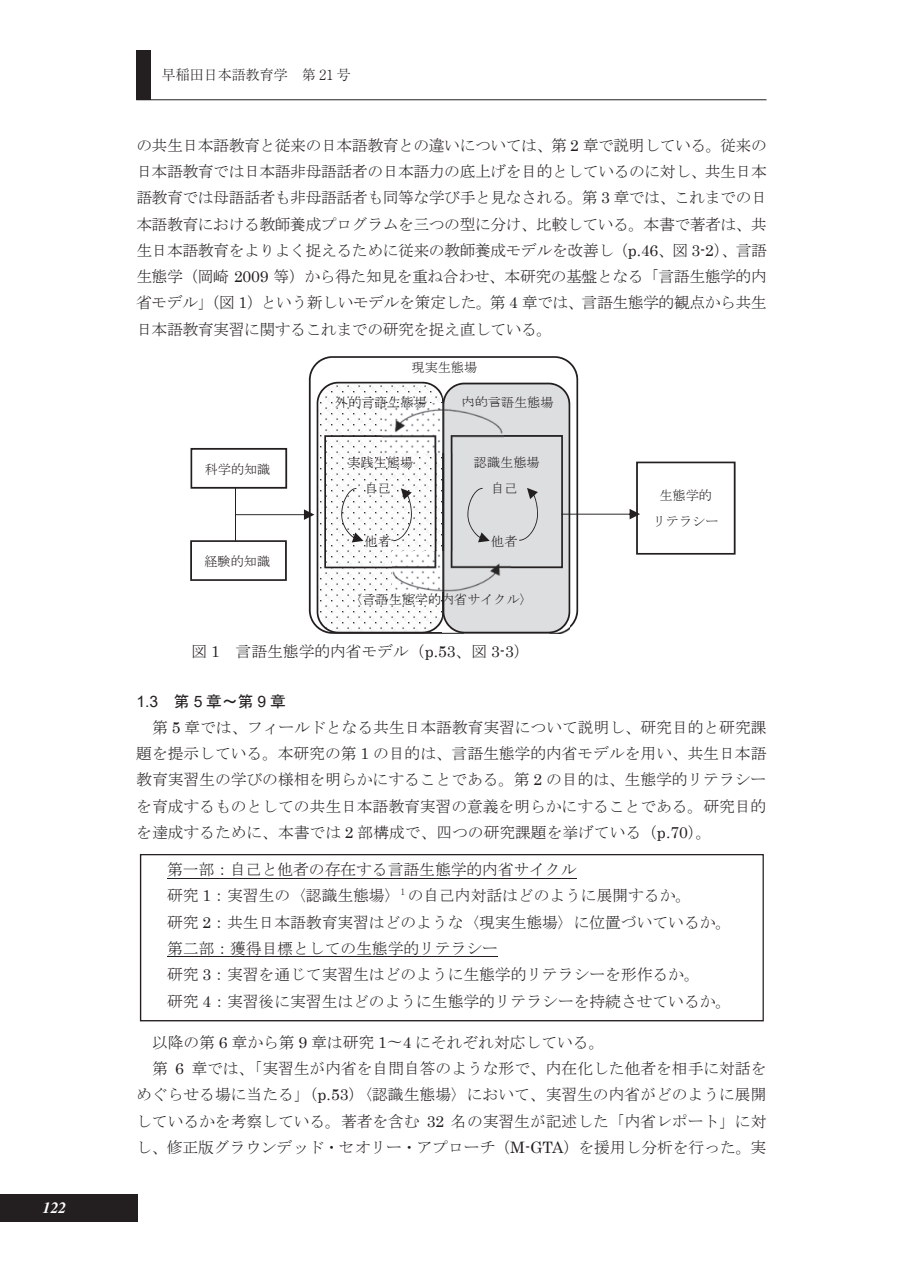
<style>
.page{position:relative;width:903px;height:1275px;background:#fff}
.page>*{position:absolute;margin:0;border:0;box-sizing:border-box;transform-origin:0 0}
.t1{font:15.75px/26.2px "MS Mincho";color:#231f20;text-align:justify}
.t2{font:15.75px "Arial";color:#231f20}
.t3{font:italic 700 15.75px "Times LT Std";color:#fff}
.t4{font:300 14px "Ryumin Pro";color:#231f20}
.t5{font:13.12px/26.2px "MS Mincho";color:#231f20;text-align:center}
.s1{font-family:"Rm Alpha";font-weight:400}
.s2{font-family:"Century"}
.s3{font-family:"MS Gothic"}
</style>
<div class="page">
<svg style="left:140px;top:854px;width:624px;height:167px"></svg>
<hr style="left:167px;top:878px;width:410px;height:1px;background:#231f20">
<hr style="left:167px;top:956px;width:331px;height:1px;background:#231f20">
<svg style="left:309px;top:356px;width:269px;height:278px"></svg>
<svg style="left:190px;top:382px;width:545px;height:251px"></svg>
<div style="left:0;top:1194px;width:138px;height:27px;background:#231f20"></div>
<div style="left:136px;top:50px;width:15px;height:50px;background:#231f20"></div>
<hr style="left:136px;top:99px;width:630px;height:1px;background:#231f20">
<p class="t3" style="left:43px;top:1198px;width:25px">122</p>
<p class="t4" style="left:162px;top:64px;width:190px">早稲田日本語教育学　第 <span class="s1">21</span> 号</p>
<p class="t1" style="left:136px;top:132px;width:632px">の共生日本語教育と従来の日本語教育との違いについては、第 <span class="s2">2</span> 章で説明している。従来の日本語教育では日本語非母語話者の日本語力の底上げを目的としているのに対し、共生日本語教育では母語話者も非母語話者も同等な学び手と見なされる。第 <span class="s2">3</span> 章では、これまでの日本語教育における教師養成プログラムを三つの型に分け、比較している。本書で著者は、共生日本語教育をよりよく捉えるために従来の教師養成モデルを改善し（<span class="s2">p.46</span>、図 <span class="s2">3-2</span>）、言語生態学（岡崎 <span class="s2">2009</span> 等）から得た知見を重ね合わせ、本研究の基盤となる「言語生態学的内省モデル」（図 <span class="s2">1</span>）という新しいモデルを策定した。第 <span class="s2">4</span> 章では、言語生態学的観点から共生日本語教育実習に関するこれまでの研究を捉え直している。</p>
<p class="t5" style="left:412px;top:355px;width:67px">現実生態場</p>
<p class="t5" style="left:205px;top:456px;width:67px">科学的知識</p>
<p class="t5" style="left:204px;top:548px;width:67px">経験的知識</p>
<p class="t5" style="left:335px;top:389px;width:93px">外的言語生態場</p>
<p class="t5" style="left:461px;top:389px;width:93px">内的言語生態場</p>
<p class="t5" style="left:347px;top:449px;width:67px">実践生態場自己</p>
<p class="t5" style="left:365px;top:528px;width:28px">他者</p>
<p class="t5" style="left:474px;top:449px;width:67px">認識生態場自己</p>
<p class="t5" style="left:491px;top:528px;width:28px">他者</p>
<p class="t5" style="left:349px;top:586px;width:185px">〈言語生態学的内省サイクル〉</p>
<p class="t5" style="left:653px;top:482px;width:67px">生態学的リテラシー</p>
<p class="t1" style="left:191px;top:638px;width:340px">図 <span class="s2">1</span> 言語生態学的内省モデル（<span class="s2">p.53</span>、図 <span class="s2">3-3</span>）</p>
<p class="t2" style="left:136px;top:690px;width:151px">1.3 <span class="s3">第</span> 5 <span class="s3">章～第</span> 9 <span class="s3">章</span></p>
<p class="t1" style="left:136px;top:714px;width:632px;text-indent:16px">第 <span class="s2">5</span> 章では、フィールドとなる共生日本語教育実習について説明し、研究目的と研究課題を提示している。本研究の第 <span class="s2">1</span> の目的は、言語生態学的内省モデルを用い、共生日本語教育実習生の学びの様相を明らかにすることである。第 <span class="s2">2</span> の目的は、生態学的リテラシーを育成するものとしての共生日本語教育実習の意義を明らかにすることである。研究目的を達成するために、本書では <span class="s2">2</span> 部構成で、四つの研究課題を挙げている（<span class="s2">p.70</span>）。</p>
<p class="t1" style="left:167px;top:856px;width:565px;text-align:left">第一部：自己と他者の存在する言語生態学的内省サイクル<br>研究 <span class="s2">1</span>：実習生の〈認識生態場〉<sup>1</sup> の自己内対話はどのように展開するか。<br>研究 <span class="s2">2</span>：共生日本語教育実習はどのような〈現実生態場〉に位置づいているか。第二部：獲得目標としての生態学的リテラシー<br>研究 <span class="s2">3</span>：実習を通じて実習生はどのように生態学的リテラシーを形作るか。<br>研究 <span class="s2">4</span>：実習後に実習生はどのように生態学的リテラシーを持続させているか。</p>
<p class="t1" style="left:152px;top:1029px;width:454px">以降の第 <span class="s2">6</span> 章から第 <span class="s2">9</span> 章は研究 <span class="s2">1</span>〜<span class="s2">4</span> にそれぞれ対応している。</p>
<p class="t1" style="left:152px;top:1055px;width:616px">第 <span class="s2">6</span> 章では、「実習生が内省を自問自答のような形で、内在化した他者を相手に対話を</p>
<p class="t1" style="left:136px;top:1081px;width:632px">めぐらせる場に当たる」（<span class="s2">p.53</span>）〈認識生態場〉において、実習生の内省がどのように展開</p>
<p class="t1" style="left:136px;top:1108px;width:632px">しているかを考察している。著者を含む <span class="s2">32</span> 名の実習生が記述した「内省レポート」に対</p>
<p class="t1" style="left:136px;top:1134px;width:631px">し、修正版グラウンデッド・セオリー・アプローチ（<span class="s2">M-GTA</span>）を援用し分析を行った。実</p>
</div>
